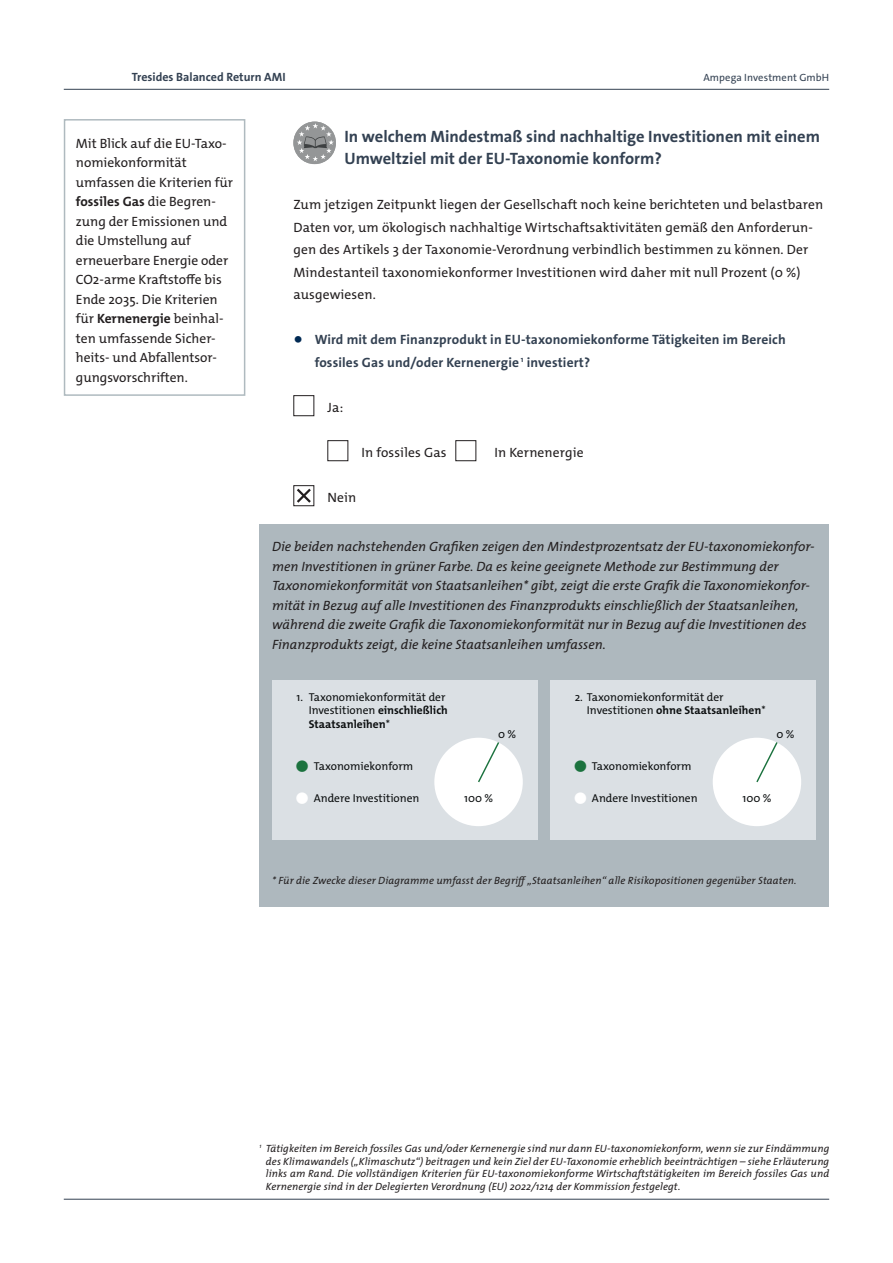
<style>
.page{position:relative;width:893px;height:1263px;background:#fff}
.page>*{position:absolute;margin:0;border:0;box-sizing:border-box;transform-origin:0 0}
.t1{font:16.5px/22.5px "The Sans HP7 Bld";color:#334152}
.t2{font:13.5px/19.5px "The Mix HP5 Plain";letter-spacing:.01em;color:#231f20}
.t3{font:13.5px/19.5px "The Mix HP5 Plain IT";color:#231f20}
.t4{font:13.5px/22.5px "The Sans HP7 Bld";letter-spacing:.01em;color:#334152}
.t5{font:13.5px "The Mix HP7 Bld";color:#231f20}
.t6{font:12px "The Sans HP7 Bld";color:#334152}
.t7{font:11.4px "The Mix HP5 Plain";color:#0c0f10}
.t8{font:11.4px/13.8px "The Mix HP7 Bld";color:#0c0f10}
.t9{font:10.5px/12.6px "The Mix HP5 Plain IT";letter-spacing:.01em;color:#231f20;text-align:justify}
.t10{font:10.5px "The Sans HP5 Plain";letter-spacing:.01em;color:#334152}
.s1{font-family:"The Mix HP5 Plain"}
.s2{font-family:"The Mix HP7 Bld"}
.s3{font-family:"The Mix HP7 Bld";font-size:22.5px;color:#002953}
</style>
<div class="page">
<hr style="left:64px;top:89px;width:765px;height:1px;background:#334152">
<hr style="left:64px;top:1199px;width:765px;height:1px;background:#334152">
<div style="left:259px;top:524px;width:570px;height:383px;background:#aeb8be"></div>
<div style="left:550px;top:680px;width:266px;height:159px;background:#dbe0e4"></div>
<div style="left:272px;top:680px;width:266px;height:159px;background:#dbe0e4"></div>
<div style="left:434px;top:738px;width:89px;height:88px;background:#fff;border-radius:44px"></div>
<svg style="left:478px;top:740px;width:21px;height:43px"></svg>
<div style="left:713px;top:738px;width:88px;height:88px;background:#fff;border-radius:44px"></div>
<svg style="left:756px;top:740px;width:23px;height:43px"></svg>
<svg style="left:293px;top:395px;width:22px;height:21px"></svg>
<svg style="left:327px;top:440px;width:22px;height:21px"></svg>
<svg style="left:455px;top:440px;width:22px;height:21px"></svg>
<svg style="left:293px;top:485px;width:22px;height:21px"></svg>
<svg style="left:293px;top:122px;width:43px;height:42px"></svg>
<svg style="left:63px;top:119px;width:183px;height:277px"></svg>
<p class="t6" style="left:132px;top:69px;width:155px">Tresides Balanced Return AMI</p>
<p class="t10" style="left:703px;top:70px;width:127px">Ampega Investment GmbH</p>
<p class="t2" style="left:76px;top:133px;width:159px">Mit Blick auf die EU-Taxo&shy;nomiekonformität umfassen die Kriterien für</p>
<p class="t5" style="left:76px;top:193px;width:141px">fossiles Gas <span class="s1">die Begren-</span></p>
<p class="t2" style="left:76px;top:211px;width:154px">zung der Emissionen und die Umstellung auf erneuerbare Energie oder<br>CO2-arme Kraftstoffe bis<br>Ende 2035. Die Kriterien für <span class="s2">Kernenergie</span> beinhal&shy;ten umfassende Sicher&shy;heits- und Abfallentsor&shy;gungsvorschriften.</p>
<p class="t1" style="left:344px;top:125px;width:477px">In welchem Mindestmaß sind nachhaltige Investitionen mit einem<br>Umweltziel mit der EU-Taxonomie konform?</p>
<p class="t2" style="left:293px;top:193px;width:531px;line-height:22.5px">Zum jetzigen Zeitpunkt liegen der Gesellschaft noch keine berichteten und belastbaren Daten vor, um ökologisch nachhaltige Wirtschaftsaktivitäten gemäß den Anforderun&shy;gen des Artikels 3 der Taxonomie-Verordnung verbindlich bestimmen zu können. Der Mindestanteil taxonomiekonformer Investitionen wird daher mit null Prozent (0 %) ausgewiesen.</p>
<p class="t4" style="left:315px;top:328px;width:473px;text-indent:-21px"><span class="s3">•</span> Wird mit dem Finanzprodukt in EU-taxonomiekonforme Tätigkeiten im Bereich fossiles Gas und/oder Kernenergie <sup>1</sup> investiert?</p>
<p class="t2" style="left:327px;top:397px;width:17px">Ja:</p>
<p class="t2" style="left:361px;top:442px;width:87px">In fossiles Gas</p>
<p class="t2" style="left:494px;top:442px;width:91px">In Kernenergie</p>
<p class="t2" style="left:327px;top:487px;width:30px">Nein</p>
<p class="t3" style="left:272px;top:537px;width:544px">Die beiden nachstehenden Grafiken zeigen den Mindestprozentsatz der EU-taxonomiekonfor&shy;men Investitionen in grüner Farbe. Da es keine geeignete Methode zur Bestimmung der Taxonomiekonformität von Staatsanleihen* gibt, zeigt die erste Grafik die Taxonomiekonfor&shy;mität in Bezug auf alle Investitionen des Finanzprodukts einschließlich der Staatsanleihen, während die zweite Grafik die Taxonomiekonformität nur in Bezug auf die Investitionen des Finanzprodukts zeigt, die keine Staatsanleihen umfassen.</p>
<p class="t7" style="left:297px;top:689px;width:150px">1. Taxonomiekonformität der</p>
<p class="t8" style="left:309px;top:704px;width:141px"><span class="s1">Investitionen</span> einschließlich<br>Staatsanleihen<span class="s1">*</span></p>
<p class="t7" style="left:314px;top:759px;width:101px">Taxonomiekonform</p>
<p class="t7" style="left:314px;top:790px;width:107px">Andere Investitionen</p>
<p class="t7" style="left:498px;top:727px;width:19px">0 %</p>
<p class="t7" style="left:575px;top:689px;width:150px">2. Taxonomiekonformität der</p>
<p class="t8" style="left:587px;top:704px;width:180px"><span class="s1">Investitionen</span> ohne Staatsanleihen<span class="s1">*</span></p>
<p class="t7" style="left:592px;top:759px;width:101px">Taxonomiekonform</p>
<p class="t7" style="left:777px;top:727px;width:19px">0 %</p>
<p class="t7" style="left:464px;top:790px;width:30px">100 %</p>
<p class="t7" style="left:592px;top:791px;width:107px">Andere Investitionen</p>
<p class="t7" style="left:742px;top:790px;width:30px">100 %</p>
<p class="t9" style="left:272px;top:875px;width:526px">* Für die Zwecke dieser Diagramme umfasst der Begriff „Staatsanleihen“ alle Risikopositionen gegenüber Staaten.</p>
<p class="t9" style="left:266px;top:1142px;width:565px;text-indent:-6px"><sup>1</sup> Tätigkeiten im Bereich fossiles Gas und/oder Kernenergie sind nur dann EU-taxonomiekonform, wenn sie zur Eindämmung des Klimawandels („Klimaschutz“) beitragen und kein Ziel der EU-Taxonomie erheblich beeinträchtigen – siehe Erläuterung links am Rand. Die vollständigen Kriterien für EU-taxonomiekonforme Wirtschaftstätigkeiten im Bereich fossiles Gas und Kernenergie sind in der Delegierten Verordnung (EU) 2022/1214 der Kommission festgelegt.</p>
</div>
